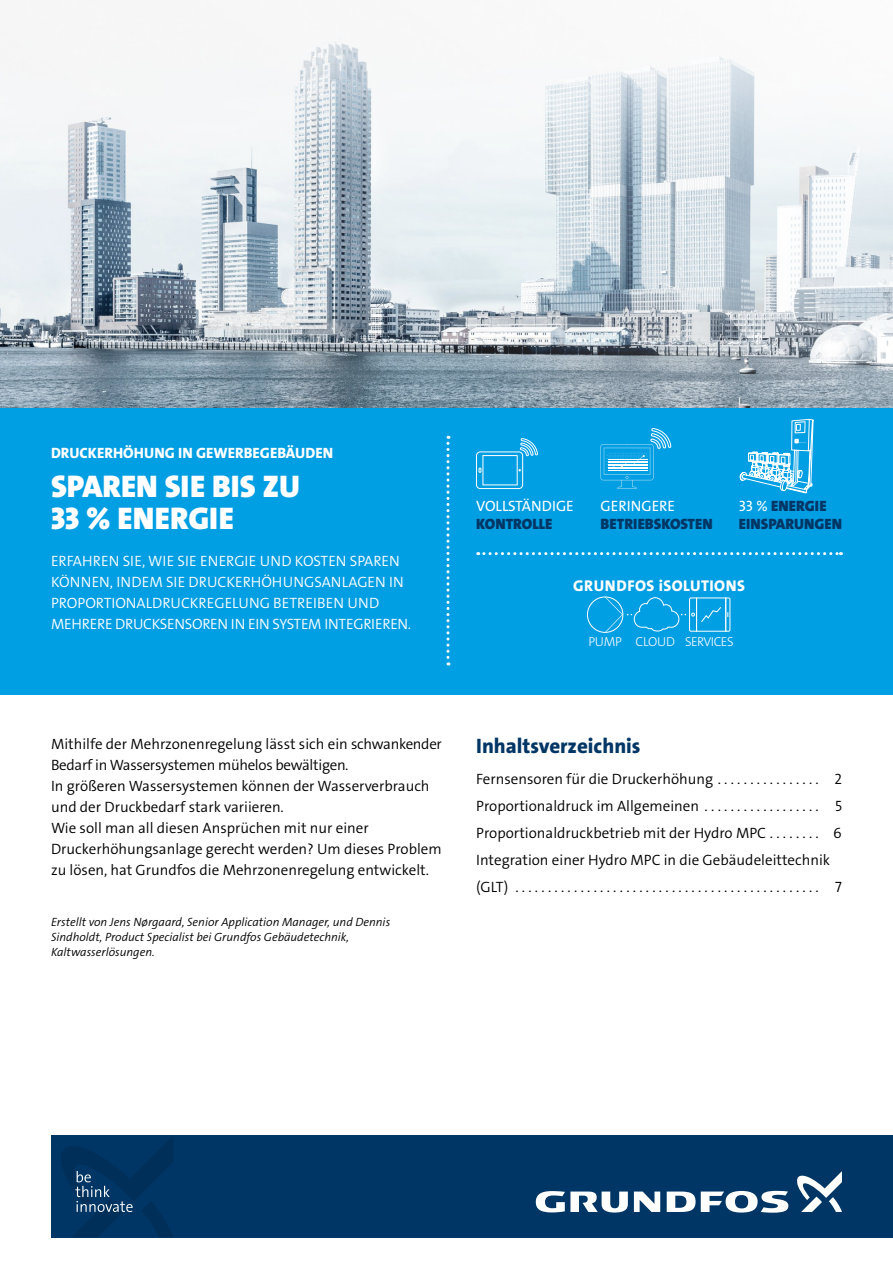
<style>
.page{position:relative;width:893px;height:1263px;background:#fff}
.page>*{position:absolute;margin:0;border:0;box-sizing:border-box;transform-origin:0 0}
.t1{font:31.5px/31.5px "Grundfos The Sans V2 OT 9 BL";color:#fff}
.t2{font:21px "Grundfos The Sans V2 OT 8 XB";color:#003665}
.t3{font:15.6px "Grundfos The Sans V2 OT 8 XB";letter-spacing:.03em;color:#fff}
.t4{font:15px/21px "Grundfos The Sans V2 OT 4 SL";color:#000}
.t5{font:15px/21px "Grundfos The Sans V2 OT 4 SL";color:#fff}
.t6{font:15px/18px "Grundfos The Sans V2 OT 9 BL";color:#003665}
.t7{font:15px "Grundfos The Sans V2 OT 8 XB";color:#fff}
.t8{font:15px "Grundfos The Sans V2 OT 5 R";color:#fff}
.t9{font:13.05px "Grundfos The Sans V2 OT 3 L";letter-spacing:-.04em;color:#fff}
.t10{font:12px/15px "Grundfos The Sans V2 OT 4 SL Italic";color:#000}
.s1{font-family:"Grundfos The Sans V2 OT 5 R";color:#fff}
</style>
<div class="page">
<div style="left:51px;top:1135px;width:842px;height:102px;background:#003665"></div>
<svg style="left:634px;top:1191px;width:26px;height:21px"></svg>
<svg style="left:536px;top:1191px;width:92px;height:21px"></svg>
<svg style="left:667px;top:1191px;width:121px;height:22px"></svg>
<svg style="left:797px;top:1171px;width:45px;height:41px"></svg>
<svg style="left:61px;top:1137px;width:112px;height:100px"></svg>
<img style="left:0;top:36px;width:893px;height:372px">
<div style="left:0;top:408px;width:893px;height:286px;background:#009ee3"></div>
<div style="left:587px;top:597px;width:36px;height:36px;border:1px solid #fff;border-radius:50%"></div>
<svg style="left:605px;top:597px;width:125px;height:36px"></svg>
<svg style="left:446px;top:436px;width:3px;height:229px"></svg>
<svg style="left:478px;top:552px;width:363px;height:3px"></svg>
<svg style="left:601px;top:428px;width:70px;height:61px"></svg>
<div style="left:476px;top:452px;width:47px;height:37px;border:1px solid #fff;border-radius:4px"></div>
<svg style="left:520px;top:438px;width:18px;height:24px"></svg>
<svg style="left:740px;top:419px;width:74px;height:75px"></svg>
<p class="t7" style="left:51px;top:443px;width:284px">DRUCKERHÖHUNG IN GEWERBEGEBÄUDEN</p>
<h1 class="t1" style="left:51px;top:471px;width:251px">SPAREN SIE BIS ZU<br>33 % ENERGIE</h1>
<p class="t5" style="left:51px;top:551px;width:362px">ERFAHREN SIE, WIE SIE ENERGIE UND KOSTEN SPAREN KÖNNEN, INDEM SIE DRUCKERHÖHUNGSANLAGEN IN PROPORTIONALDRUCKREGELUNG BETREIBEN UND MEHRERE DRUCKSENSOREN IN EIN SYSTEM INTEGRIEREN.</p>
<p class="t8" style="left:476px;top:496px;width:99px">VOLLSTÄNDIGE</p>
<p class="t6" style="left:476px;top:515px;width:78px">KONTROLLE</p>
<p class="t8" style="left:601px;top:496px;width:76px">GERINGERE</p>
<p class="t6" style="left:601px;top:515px;width:114px">BETRIEBSKOSTEN</p>
<p class="t6" style="left:739px;top:497px;width:105px"><span class="s1">33 %</span> ENERGIE<br>EINSPARUNGEN</p>
<p class="t3" style="left:573px;top:576px;width:173px">GRUNDFOS iSOLUTIONS</p>
<p class="t9" style="left:588px;top:634px;width:147px">PUMP CLOUD SERVICES</p>
<p class="t4" style="left:51px;top:733px;width:392px">Mithilfe der Mehrzonenregelung lässt sich ein schwankender Bedarf in Wassersystemen mühelos bewältigen.<br>In größeren Wassersystemen können der Wasserverbrauch und der Druckbedarf stark variieren.<br>Wie soll man all diesen Ansprüchen mit nur einer Druckerhöhungsanlage gerecht werden? Um dieses Problem zu lösen, hat Grundfos die Mehrzonenregelung entwickelt.</p>
<p class="t10" style="left:51px;top:914px;width:341px">Erstellt von Jens Nørgaard, Senior Application Manager, und Dennis<br>Sindholdt, Product Specialist bei Grundfos Gebäudetechnik,<br>Kaltwasserlösungen.</p>
<h2 class="t2" style="left:476px;top:733px;width:166px">Inhaltsverzeichnis</h2>
<p class="t4" style="left:476px;top:768px;width:245px">Fernsensoren für die Druckerhöhung .................</p>
<p class="t4" style="left:834px;top:768px;width:9px">2</p>
<p class="t4" style="left:476px;top:795px;width:231px">Proportionaldruck im Allgemeinen ...................</p>
<p class="t4" style="left:835px;top:795px;width:8px">5</p>
<p class="t4" style="left:476px;top:822px;width:297px">Proportionaldruckbetrieb mit der Hydro MPC .........</p>
<p class="t4" style="left:833px;top:822px;width:10px">6</p>
<p class="t4" style="left:476px;top:846px;width:355px;line-height:27px">Integration einer Hydro MPC in die Gebäudeleittechnik (GLT) ................................................</p>
<p class="t4" style="left:835px;top:876px;width:8px">7</p>
</div>
